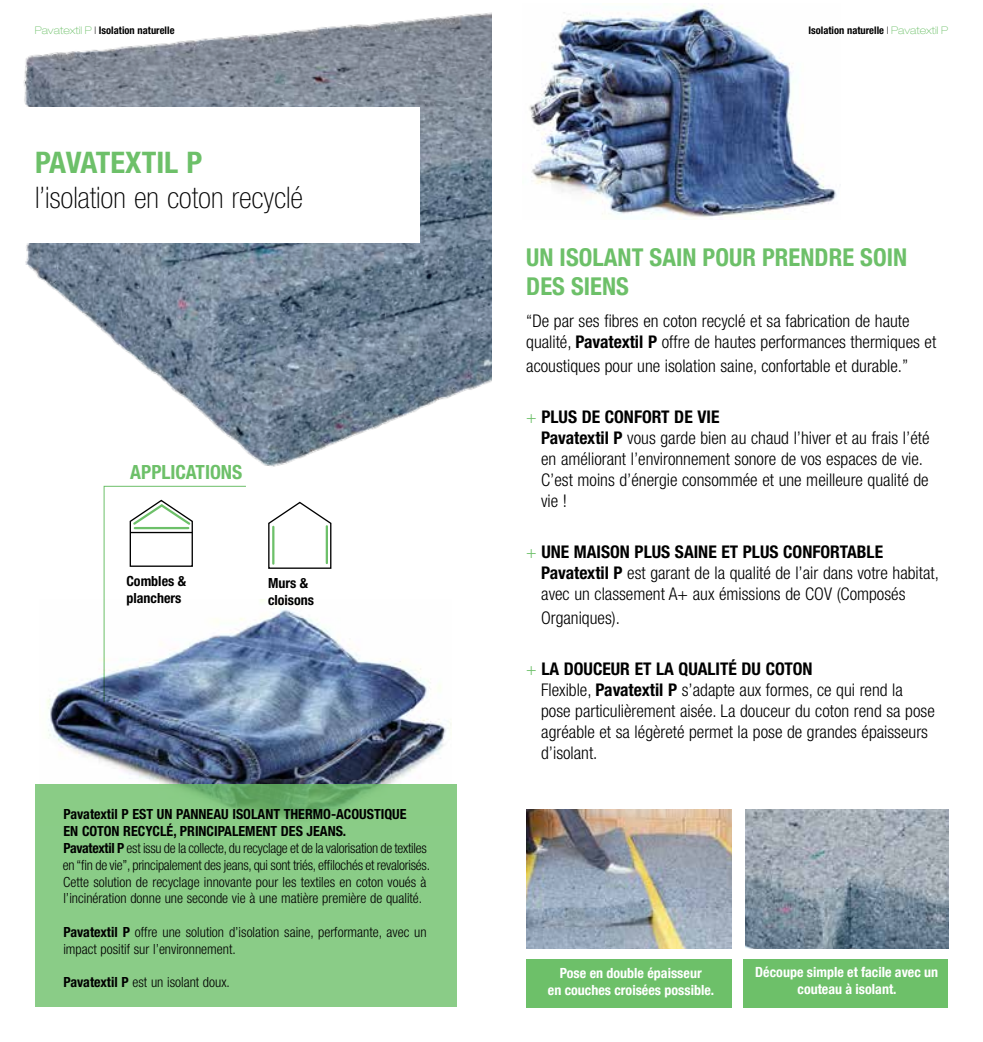
<style>
.page{position:relative;width:983px;height:1042px;background:#fff}
.page>*{position:absolute;margin:0;border:0;box-sizing:border-box;transform-origin:0 0}
.t1{font:100 condensed 29.75px "Helvetica Neue";color:#000}
.t2{font:700 condensed 29.75px "Helvetica Neue";color:#6dc069}
.t3{font:700 condensed 24.5px/29.4px "Helvetica Neue LT";letter-spacing:.005em;color:#6dc069}
.t4{font:700 condensed 19.6px "Helvetica Neue";color:#6dc069}
.t5{font:300 condensed 17.5px/21px "Helvetica Neue";color:#000}
.t6{font:300 condensed 14px/16.8px "Helvetica Neue";color:#000}
.t7{font:700 condensed 14px/16.8px "Helvetica Neue LT";color:#fff;text-align:center}
.t8{font:700 condensed 14px/17.5px "Helvetica Neue";color:#000}
.t9{font:700 condensed 10.5px "Helvetica Neue LT Std";color:#000}
.s1{font-weight:100;font-stretch:expanded;color:#6dc069}
.s2{font-weight:100;font-stretch:expanded}
.s3{font-weight:700}
.s4{color:#6dc069}
</style>
<div class="page">
<img style="left:529px;top:5px;width:308px;height:214px">
<img style="left:526px;top:809px;width:205px;height:140px">
<div style="left:526px;top:959px;width:205px;height:48px;background:#6dc069"></div>
<img style="left:745px;top:809px;width:202px;height:140px">
<div style="left:743px;top:959px;width:204px;height:48px;background:#6dc069"></div>
<img style="left:47px;top:600px;width:404px;height:184px">
<img style="left:23px;top:12px;width:468px;height:455px">
<div style="left:35px;top:784px;width:421px;height:223px;background:#8acc87"></div>
<div style="left:0;top:107px;width:420px;height:136px;background:#fff"></div>
<svg style="left:268px;top:501px;width:64px;height:68px"></svg>
<hr style="left:325px;top:526px;width:3px;height:37px;background:#6dc069">
<hr style="left:272px;top:527px;width:2px;height:37px;background:#6dc069">
<svg style="left:103px;top:485px;width:144px;height:218px"></svg>
<p class="t9" style="left:35px;top:24px;width:141px"><span class="s1">Pavatextil P</span> <span class="s2">l</span> Isolation naturelle</p>
<p class="t9" style="left:808px;top:24px;width:141px">Isolation naturelle <span class="s2">l</span> <span class="s1">Pavatextil P</span></p>
<h1 class="t2" style="left:35px;top:144px;width:169px">PAVATEXTIL P</h1>
<h1 class="t1" style="left:35px;top:181px;width:269px">l’isolation en coton recyclé</h1>
<p class="t4" style="left:130px;top:460px;width:113px">APPLICATIONS</p>
<p class="t8" style="left:126px;top:572px;width:61px">Combles &amp; planchers</p>
<p class="t8" style="left:268px;top:574px;width:47px">Murs &amp; cloisons</p>
<p class="t6" style="left:63px;top:806px;width:369px"><span class="s3">Pavatextil P EST UN PANNEAU ISOLANT THERMO-ACOUSTIQUE<br>EN COTON RECYCLÉ, PRINCIPALEMENT DES JEANS.<br>Pavatextil P</span> est issu de la collecte, du recyclage et de la valorisation de textiles en “fin de vie”, principalement des jeans, qui sont triés, effilochés et revalorisés.<br>Cette solution de recyclage innovante pour les textiles en coton voués à l’incinération donne une seconde vie à une matière première de qualité.</p>
<p class="t6" style="left:63px;top:923px;width:365px"><span class="s3">Pavatextil P</span> offre une solution d’isolation saine, performante, avec un impact positif sur l’environnement.</p>
<p class="t6" style="left:64px;top:974px;width:168px"><span class="s3">Pavatextil P</span> est un isolant doux.</p>
<h2 class="t3" style="left:526px;top:242px;width:382px">UN ISOLANT SAIN POUR PRENDRE SOIN<br>DES SIENS</h2>
<p class="t5" style="left:526px;top:310px;width:411px">“De par ses fibres en coton recyclé et sa fabrication de haute qualité, <span class="s3">Pavatextil P</span> offre de hautes performances thermiques et</p>
<p class="t5" style="left:526px;top:355px;width:383px">acoustiques pour une isolation saine, confortable et durable.”</p>
<p class="t5" style="left:541px;top:406px;width:390px;text-indent:-15px"><span class="s4">+</span> <span class="s3">PLUS DE CONFORT DE VIE<br>Pavatextil P</span> vous garde bien au chaud l’hiver et au frais l’été en améliorant l’environnement sonore de vos espaces de vie.<br>C’est moins d’énergie consommée et une meilleure qualité de vie !</p>
<p class="t5" style="left:541px;top:541px;width:399px;text-indent:-15px"><span class="s4">+</span> <span class="s3">UNE MAISON PLUS SAINE ET PLUS CONFORTABLE<br>Pavatextil P</span> est garant de la qualité de l’air dans votre habitat, avec un classement A+ aux émissions de COV (Composés</p>
<p class="t5" style="left:541px;top:607px;width:80px">Organiques).</p>
<p class="t5" style="left:541px;top:658px;width:395px;text-indent:-15px"><span class="s4">+</span> <span class="s3">LA DOUCEUR ET LA QUALITÉ DU COTON<br></span>Flexible, <span class="s3">Pavatextil P</span> s’adapte aux formes, ce qui rend la pose particulièrement aisée. La douceur du coton rend sa pose agréable et sa légèreté permet la pose de grandes épaisseurs d’isolant.</p>
<p class="t7" style="left:547px;top:965px;width:168px">Pose en double épaisseur<br>en couches croisées possible.</p>
<p class="t7" style="left:755px;top:963px;width:184px">Découpe simple et facile avec un couteau à isolant.</p>
</div>
